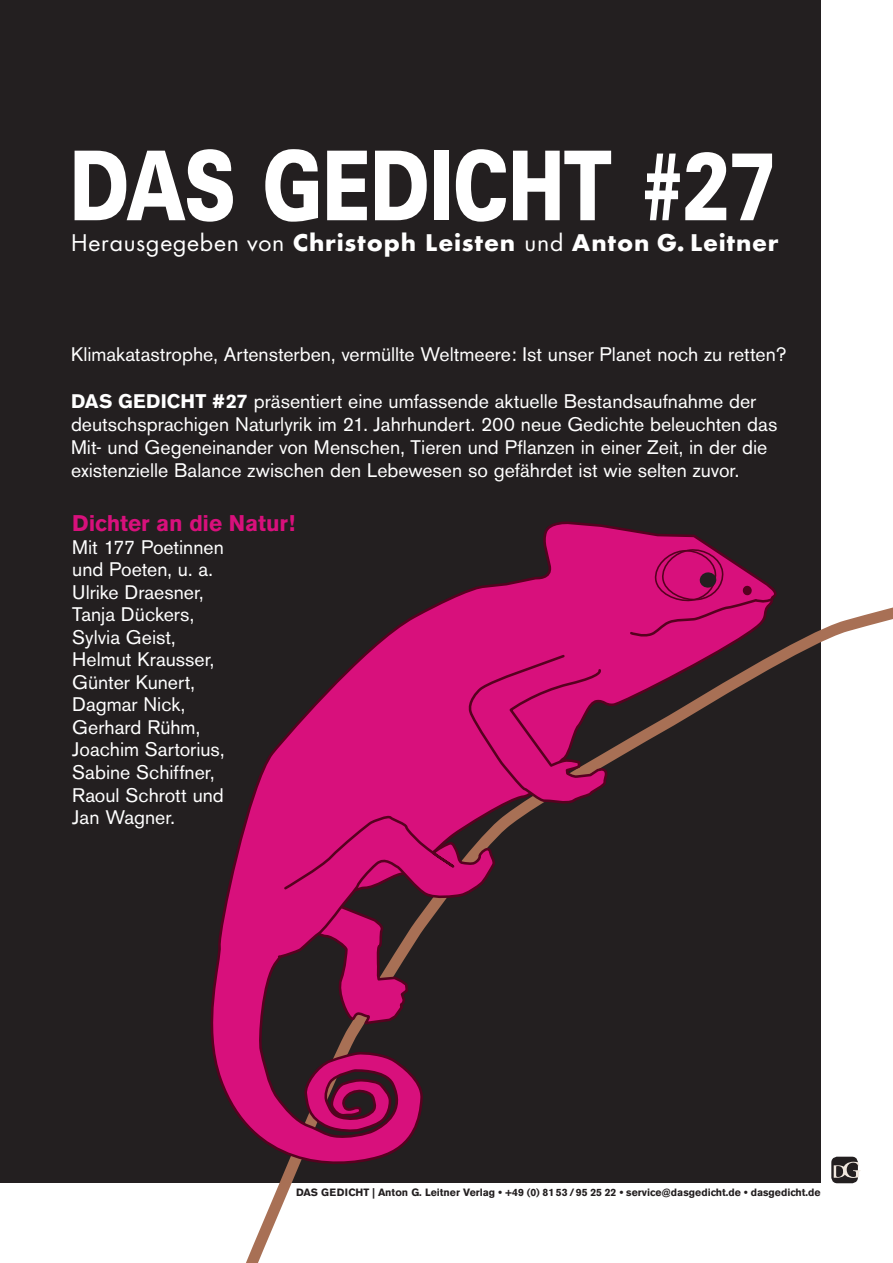
<style>
.page{position:relative;width:893px;height:1263px;background:#fff}
.page>*{position:absolute;margin:0;border:0;box-sizing:border-box;transform-origin:0 0}
.t1{font:900 96.3px "Univers";letter-spacing:-.01em;color:#fff;scale:.75 1}
.t2{font:700 22.5px "Akzidenz Grotesk BE";letter-spacing:-.005em;color:#d8107c}
.t3{font:700 22.35px "Futura";letter-spacing:.03em;color:#fff;scale:1.04 1}
.t4{font:19.5px/22.5px "Akzidenz Grotesk BE";color:#fff}
.t5{font:700 10.5px "Akzidenz Grotesk BE";color:#231f20}
.s1{font-weight:400}
.s2{font-weight:700}
</style>
<div class="page">
<div style="left:0;top:0;width:821px;height:1182px;background:#231f20"></div>
<svg style="left:235px;top:607px;width:658px;height:656px"></svg>
<svg style="left:210px;top:521px;width:569px;height:652px"></svg>
<svg style="left:629px;top:548px;width:146px;height:89px;background:#b11065"></svg>
<div style="left:743px;top:586px;width:8px;height:9px;background:#56011f;border-radius:50%"></div>
<div style="left:743px;top:586px;width:9px;height:9px;border:1px solid #56011f;border-radius:50%"></div>
<svg style="left:276px;top:613px;width:331px;height:413px"></svg>
<h1 class="t1" style="left:70px;top:126px;width:944px">DAS GEDICHT #27</h1>
<p class="t3" style="left:71px;top:226px;width:682px"><span class="s1">Herausgegeben von</span> Christoph Leisten <span class="s1">und</span> Anton G. Leitner</p>
<p class="t4" style="left:71px;top:343px;width:717px">Klimakatastrophe, Artensterben, vermüllte Weltmeere: Ist unser Planet noch zu retten?</p>
<p class="t4" style="left:71px;top:389px;width:708px;line-height:23.2px"><span class="s2">DAS GEDICHT #27</span> präsentiert eine umfassende aktuelle Bestandsaufnahme der deutschsprachigen Naturlyrik im 21. Jahrhundert. 200 neue Gedichte beleuchten das Mit- und Gegeneinander von Menschen, Tieren und Pflanzen in einer Zeit, in der die existenzielle Balance zwischen den Lebewesen so gefährdet ist wie selten zuvor.</p>
<p class="t2" style="left:72px;top:511px;width:224px">Dichter an die Natur!</p>
<p class="t4" style="left:72px;top:536px;width:154px">Mit 177 Poetinnen und Poeten, u. a.<br>Ulrike Draesner,<br>Tanja Dückers,<br>Sylvia Geist,<br>Helmut Krausser,<br>Günter Kunert,<br>Dagmar Nick,<br>Gerhard Rühm,<br>Joachim Sartorius,<br>Sabine Schiffner,<br>Raoul Schrott und<br>Jan Wagner.</p>
<p class="t5" style="left:296px;top:1186px;width:526px">DAS GEDICHT | Anton G. Leitner Verlag • +49 (0) 81 53 / 95 25 22 • service@dasgedicht.de • dasgedicht.de</p>
</div>
